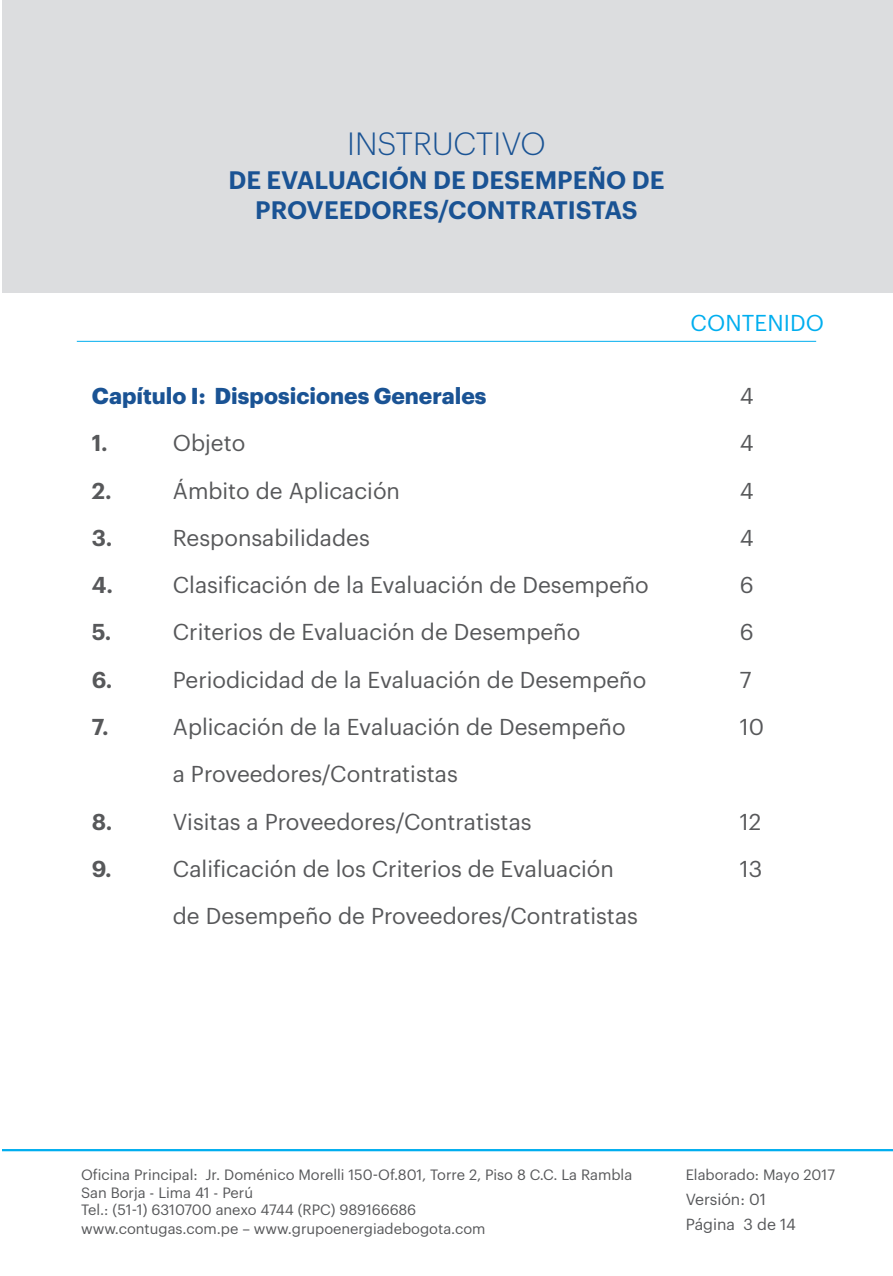
<style>
.page{position:relative;width:893px;height:1276px;background:#fff}
.page>*{position:absolute;margin:0;border:0;box-sizing:border-box;transform-origin:0 0}
.t1{font:300 31.5px "Graphik";color:#1a5394}
.t2{font:600 24.75px "Graphik";color:#1a5394}
.TEXTO_NORMAL{font:22.5px "Graphik";color:#57585a}
.TEXTO_NORMAL-2{font:700 22.5px "Graphik";color:#1a5394}
.TEXTO_NORMAL-3{font:600 22.5px "Graphik";color:#57585a}
.t3{font:22.5px "Graphik";letter-spacing:.005em;color:#00aeef}
.t4{font:15.75px "Graphik";color:#57585a}
.t5{font:14.62px "Graphik";color:#57585a}
</style>
<div class="page">
<hr style="left:0;top:1149px;width:893px;height:2px;background:#00aeef">
<div style="left:0;top:0;width:893px;height:293px;background:#dcdddf"></div>
<hr style="left:77px;top:341px;width:739px;height:1px;background:#00aeef">
<hr style="left:0;top:0;width:1px;height:1276px;background:#fff">
<p class="t1" style="left:347px;top:120px;width:200px">INSTRUCTIVO</p>
<p class="t2" style="left:228px;top:161px;width:438px">DE EVALUACIÓN DE DESEMPEÑO DE</p>
<p class="t2" style="left:255px;top:191px;width:384px">PROVEEDORES/CONTRATISTAS</p>
<p class="t3" style="left:690px;top:305px;width:135px">CONTENIDO</p>
<p class="TEXTO_NORMAL-2" style="left:92px;top:378px;width:396px">Capítulo I: Disposiciones Generales</p>
<p class="TEXTO_NORMAL" style="left:740px;top:379px;width:15px">4</p>
<p class="TEXTO_NORMAL-3" style="left:92px;top:426px;width:17px">1.</p>
<p class="TEXTO_NORMAL" style="left:173px;top:426px;width:74px">Objeto</p>
<p class="TEXTO_NORMAL" style="left:740px;top:426px;width:15px">4</p>
<p class="TEXTO_NORMAL-3" style="left:92px;top:473px;width:21px">2.</p>
<p class="TEXTO_NORMAL" style="left:173px;top:473px;width:229px">Ámbito de Aplicación</p>
<p class="TEXTO_NORMAL" style="left:740px;top:473px;width:15px">4</p>
<p class="TEXTO_NORMAL-3" style="left:92px;top:520px;width:22px">3.</p>
<p class="TEXTO_NORMAL" style="left:173px;top:521px;width:198px">Responsabilidades</p>
<p class="TEXTO_NORMAL" style="left:740px;top:521px;width:15px">4</p>
<p class="TEXTO_NORMAL-3" style="left:92px;top:568px;width:23px">4.</p>
<p class="TEXTO_NORMAL" style="left:173px;top:568px;width:478px">Clasificación de la Evaluación de Desempeño</p>
<p class="TEXTO_NORMAL" style="left:740px;top:568px;width:15px">6</p>
<p class="TEXTO_NORMAL-3" style="left:92px;top:615px;width:21px">5.</p>
<p class="TEXTO_NORMAL" style="left:173px;top:615px;width:409px">Criterios de Evaluación de Desempeño</p>
<p class="TEXTO_NORMAL" style="left:740px;top:615px;width:15px">6</p>
<p class="TEXTO_NORMAL-3" style="left:92px;top:662px;width:22px">6.</p>
<p class="TEXTO_NORMAL" style="left:173px;top:662px;width:475px">Periodicidad de la Evaluación de Desempeño</p>
<p class="TEXTO_NORMAL" style="left:740px;top:662px;width:13px">7</p>
<p class="TEXTO_NORMAL-3" style="left:92px;top:709px;width:18px">7.</p>
<p class="TEXTO_NORMAL" style="left:173px;top:710px;width:454px">Aplicación de la Evaluación de Desempeño</p>
<p class="TEXTO_NORMAL" style="left:740px;top:710px;width:26px">10</p>
<p class="TEXTO_NORMAL" style="left:173px;top:757px;width:287px">a Proveedores/Contratistas</p>
<p class="TEXTO_NORMAL-3" style="left:92px;top:804px;width:22px">8.</p>
<p class="TEXTO_NORMAL" style="left:173px;top:804px;width:360px">Visitas a Proveedores/Contratistas</p>
<p class="TEXTO_NORMAL" style="left:740px;top:804px;width:23px">12</p>
<p class="TEXTO_NORMAL-3" style="left:92px;top:851px;width:22px">9.</p>
<p class="TEXTO_NORMAL" style="left:173px;top:851px;width:443px">Calificación de los Criterios de Evaluación</p>
<p class="TEXTO_NORMAL" style="left:740px;top:851px;width:24px">13</p>
<p class="TEXTO_NORMAL" style="left:173px;top:899px;width:467px">de Desempeño de Proveedores/Contratistas</p>
<p class="t5" style="left:81px;top:1163px;width:553px">Oficina Principal: Jr. Doménico Morelli 150-Of.801, Torre 2, Piso 8 C.C. La Rambla</p>
<p class="t5" style="left:81px;top:1181px;width:174px">San Borja - Lima 41 - Perú</p>
<p class="t5" style="left:81px;top:1199px;width:337px">Tel.: (51-1) 6310700 anexo 4744 (RPC) 989166686</p>
<p class="t5" style="left:81px;top:1217px;width:406px">www.contugas.com.pe – www.grupoenergiadebogota.com</p>
<p class="t5" style="left:686px;top:1163px;width:151px">Elaborado: Mayo 2017</p>
<p class="t4" style="left:686px;top:1187px;width:82px">Versión: 01</p>
<p class="t4" style="left:686px;top:1212px;width:112px">Página 3 de 14</p>
</div>
